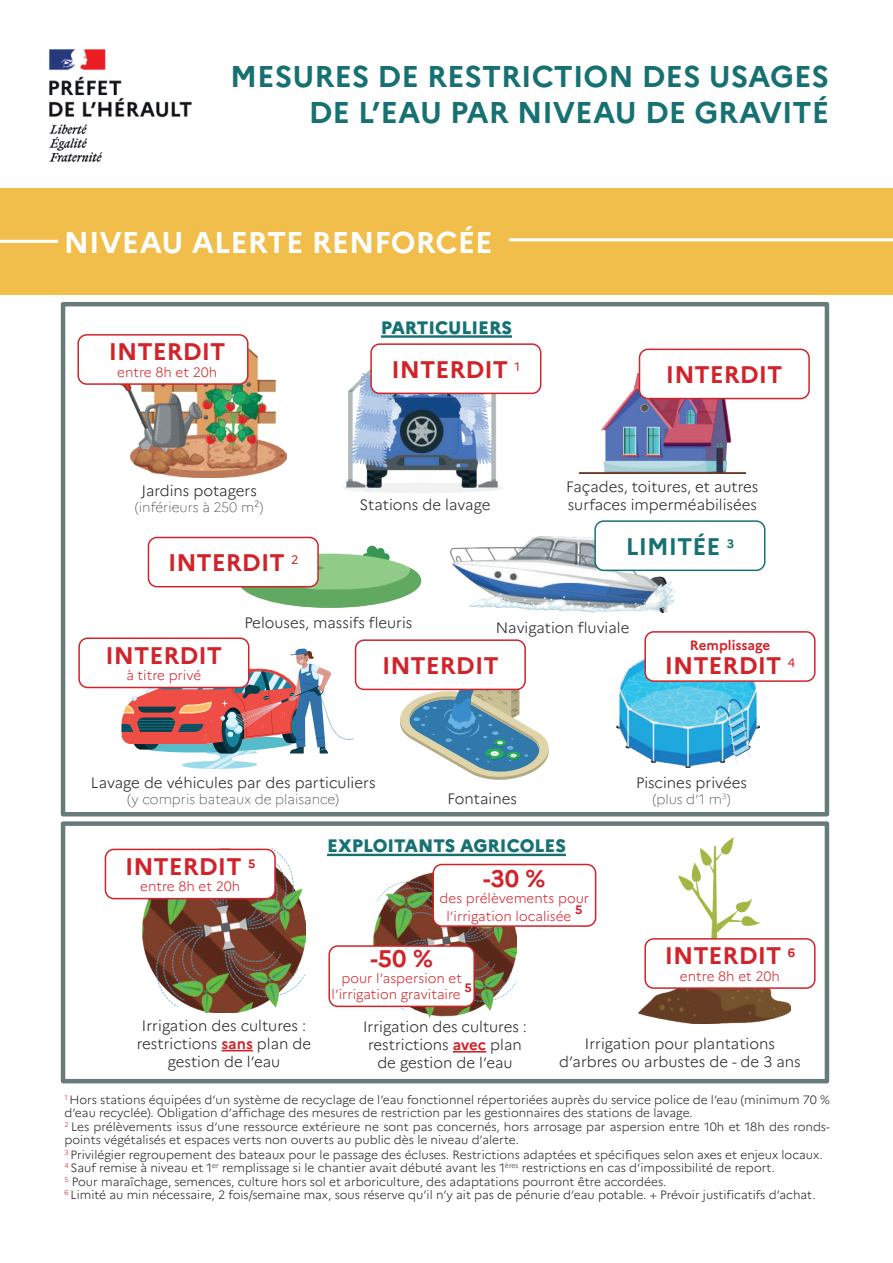
<style>
.page{position:relative;width:893px;height:1263px;background:#fff}
.page>*{position:absolute;margin:0;border:0;box-sizing:border-box;transform-origin:0 0}
.t1{font:700 30px/36px "Marianne";color:#177172;text-align:right}
.t2{font:700 30px "Marianne";color:#fff}
.t3{font:700 24px "Marianne";color:#d1232a}
.t4{font:700 24px "Marianne";color:#177172}
.t5{font:800 18px "Marianne";color:#177172}
.t6{font:300 15px/18px "Marianne";color:#231f20;text-align:center}
.t7{font:300 13.5px/16.2px "Marianne";color:#d1232a;text-align:right}
.t8{font:100 13.5px "Marianne";color:#231f20}
.t9{font:700 13.5px "Marianne";color:#d1232a}
.t10{font:700 12.3px "Marianne";color:#d1232a}
.t11{font:300 12px/13.6px "Marianne";color:#231f20}
.s1{font-weight:700;color:#d1232a}
</style>
<div class="page">
<img style="left:49px;top:49px;width:143px;height:113px">
<img style="left:579px;top:374px;width:166px;height:99px">
<div style="left:0;top:188px;width:893px;height:107px;background:#f2be4b"></div>
<hr style="left:0;top:240px;width:58px;height:3px;background:#fff">
<hr style="left:509px;top:238px;width:384px;height:3px;background:#fff">
<img style="left:639px;top:838px;width:152px;height:186px">
<img style="left:142px;top:849px;width:164px;height:163px">
<hr style="left:222px;top:1050px;width:31px;height:1px;background:#d1232a">
<img style="left:373px;top:872px;width:144px;height:145px">
<hr style="left:453px;top:1051px;width:33px;height:1px;background:#d1232a">
<img style="left:121px;top:349px;width:166px;height:129px">
<img style="left:343px;top:369px;width:161px;height:123px">
<hr style="left:381px;top:335px;width:131px;height:3px;background:#177172">
<img style="left:617px;top:658px;width:142px;height:109px">
<svg style="left:122px;top:648px;width:232px;height:121px"></svg>
<div style="left:61px;top:302px;width:768px;height:514px;border:4px solid #677b7b"></div>
<hr style="left:327px;top:854px;width:239px;height:2px;background:#177172">
<div style="left:61px;top:821px;width:768px;height:262px;border:4px solid #677b7b"></div>
<svg style="left:395px;top:684px;width:154px;height:96px"></svg>
<svg style="left:238px;top:538px;width:183px;height:70px"></svg>
<img style="left:451px;top:537px;width:224px;height:76px">
<div style="left:78px;top:335px;width:170px;height:49px;background:#fff;border-radius:9px"></div>
<div style="left:77px;top:334px;width:172px;height:51px;border:2px solid #d1232a;border-radius:9px"></div>
<div style="left:371px;top:344px;width:170px;height:49px;background:#fff;border-radius:9px"></div>
<div style="left:370px;top:343px;width:171px;height:51px;border:2px solid #d1232a;border-radius:9px"></div>
<div style="left:148px;top:537px;width:170px;height:50px;background:#fff;border-radius:9px"></div>
<div style="left:148px;top:537px;width:171px;height:50px;border:2px solid #d1232a;border-radius:9px"></div>
<div style="left:595px;top:521px;width:170px;height:49px;background:#fff;border-radius:9px"></div>
<div style="left:594px;top:520px;width:171px;height:51px;border:2px solid #177172;border-radius:9px"></div>
<div style="left:79px;top:638px;width:170px;height:49px;background:#fff;border-radius:9px"></div>
<div style="left:78px;top:637px;width:171px;height:51px;border:2px solid #d1232a;border-radius:9px"></div>
<div style="left:645px;top:632px;width:170px;height:49px;background:#fff;border-radius:9px"></div>
<div style="left:644px;top:631px;width:171px;height:51px;border:2px solid #d1232a;border-radius:9px"></div>
<div style="left:105px;top:849px;width:170px;height:50px;background:#fff;border-radius:9px"></div>
<div style="left:105px;top:849px;width:171px;height:50px;border:2px solid #d1232a;border-radius:9px"></div>
<div style="left:329px;top:946px;width:145px;height:60px;background:#fff;border-radius:9px"></div>
<div style="left:328px;top:945px;width:147px;height:62px;border:2px solid #d1232a;border-radius:9px"></div>
<div style="left:433px;top:864px;width:163px;height:62px;background:#fff;border-radius:9px"></div>
<div style="left:432px;top:864px;width:164px;height:63px;border:2px solid #d1232a;border-radius:9px"></div>
<div style="left:645px;top:939px;width:170px;height:49px;background:#fff;border-radius:9px"></div>
<div style="left:644px;top:938px;width:171px;height:51px;border:2px solid #d1232a;border-radius:9px"></div>
<div style="left:356px;top:640px;width:169px;height:49px;background:#fff;border-radius:9px"></div>
<div style="left:355px;top:639px;width:171px;height:51px;border:2px solid #d1232a;border-radius:9px"></div>
<div style="left:639px;top:349px;width:170px;height:50px;background:#fff;border-radius:9px"></div>
<div style="left:639px;top:349px;width:171px;height:50px;border:2px solid #d1232a;border-radius:9px"></div>
<h1 class="t1" style="left:230px;top:59px;width:600px">MESURES DE RESTRICTION DES USAGES<br>DE L’EAU PAR NIVEAU DE GRAVITÉ</h1>
<h1 class="t2" style="left:64px;top:224px;width:430px">NIVEAU ALERTE RENFORCÉE</h1>
<h3 class="t5" style="left:381px;top:317px;width:133px">PARTICULIERS</h3>
<h2 class="t3" style="left:109px;top:337px;width:118px">INTERDIT</h2>
<p class="t7" style="left:117px;top:364px;width:102px">entre 8h et 20h</p>
<h2 class="t3" style="left:391px;top:355px;width:130px">INTERDIT <sup>1</sup></h2>
<p class="t6" style="left:141px;top:481px;width:117px">Jardins potagers</p>
<p class="t8" style="left:135px;top:499px;width:129px">(inférieurs à 250 m²)</p>
<p class="t6" style="left:360px;top:495px;width:132px">Stations de lavage</p>
<h2 class="t3" style="left:168px;top:548px;width:132px">INTERDIT <sup>2</sup></h2>
<h2 class="t3" style="left:666px;top:360px;width:118px">INTERDIT</h2>
<p class="t6" style="left:566px;top:477px;width:194px;text-align:left">Façades, toitures, et autres surfaces imperméabilisées</p>
<h2 class="t4" style="left:626px;top:531px;width:110px">LIMITÉE <sup>3</sup></h2>
<h2 class="t3" style="left:106px;top:641px;width:118px">INTERDIT</h2>
<p class="t7" style="left:127px;top:667px;width:76px">à titre privé</p>
<p class="t6" style="left:244px;top:613px;width:170px">Pelouses, massifs fleuris</p>
<p class="t6" style="left:496px;top:619px;width:135px">Navigation fluviale</p>
<h2 class="t3" style="left:382px;top:651px;width:118px">INTERDIT</h2>
<p class="t9" style="left:690px;top:636px;width:82px">Remplissage</p>
<h2 class="t3" style="left:665px;top:650px;width:132px">INTERDIT <sup>4</sup></h2>
<p class="t6" style="left:91px;top:773px;width:286px">Lavage de véhicules par des particuliers</p>
<p class="t8" style="left:128px;top:791px;width:213px">(y compris bateaux de plaisance)</p>
<p class="t6" style="left:448px;top:789px;width:71px">Fontaines</p>
<h2 class="t3" style="left:125px;top:852px;width:132px">INTERDIT <sup>5</sup></h2>
<p class="t7" style="left:140px;top:878px;width:102px">entre 8h et 20h</p>
<h3 class="t5" style="left:327px;top:835px;width:240px">EXPLOITANTS AGRICOLES</h3>
<h2 class="t3" style="left:483px;top:864px;width:64px">-30 %</h2>
<p class="t7" style="left:446px;top:889px;width:144px;line-height:18px;text-align:left;text-indent:-7px">des prélèvements pour l’irrigation localisée</p>
<p class="t10" style="left:575px;top:902px;width:9px">5</p>
<h2 class="t3" style="left:370px;top:943px;width:64px">-50 %</h2>
<p class="t7" style="left:332px;top:970px;width:132px">pour l’aspersion et l’irrigation gravitaire</p>
<p class="t10" style="left:464px;top:980px;width:9px">5</p>
<p class="t6" style="left:636px;top:773px;width:113px">Piscines privées</p>
<p class="t8" style="left:653px;top:791px;width:79px">(plus d’1 m<sup>3</sup>)</p>
<h2 class="t3" style="left:665px;top:941px;width:132px">INTERDIT <sup>6</sup></h2>
<p class="t7" style="left:680px;top:968px;width:102px">entre 8h et 20h</p>
<p class="t6" style="left:137px;top:1016px;width:176px">Irrigation des cultures : restrictions <span class="s1">sans</span> plan de gestion de l’eau</p>
<p class="t6" style="left:363px;top:1017px;width:165px">Irrigation des cultures : restrictions <span class="s1">avec</span> plan de gestion de l’eau</p>
<p class="t6" style="left:559px;top:1034px;width:243px">Irrigation pour plantations d’arbres ou arbustes de - de 3 ans</p>
<p class="t11" style="left:64px;top:1093px;width:767px"><sup>1</sup> Hors stations équipées d’un système de recyclage de l’eau fonctionnel répertoriées auprès du service police de l’eau (minimum 70 % d’eau recyclée). Obligation d’affichage des mesures de restriction par les gestionnaires des stations de lavage.<br><sup>2</sup> Les prélèvements issus d’une ressource extérieure ne sont pas concernés, hors arrosage par aspersion entre 10h et 18h des ronds&shy;points végétalisés et espaces verts non ouverts au public dès le niveau d’alerte.<br><sup>3</sup> Privilégier regroupement des bateaux pour le passage des écluses. Restrictions adaptées et spécifiques selon axes et enjeux locaux.<br><sup>4</sup> Sauf remise à niveau et 1<sup>er</sup> remplissage si le chantier avait débuté avant les 1<sup>ères</sup> restrictions en cas d’impossibilité de report.<br><sup>5</sup> Pour maraîchage, semences, culture hors sol et arboriculture, des adaptations pourront être accordées.<br><sup>6</sup> Limité au min nécessaire, 2 fois/semaine max, sous réserve qu’il n’y ait pas de pénurie d’eau potable. + Prévoir justificatifs d’achat.</p>
</div>
